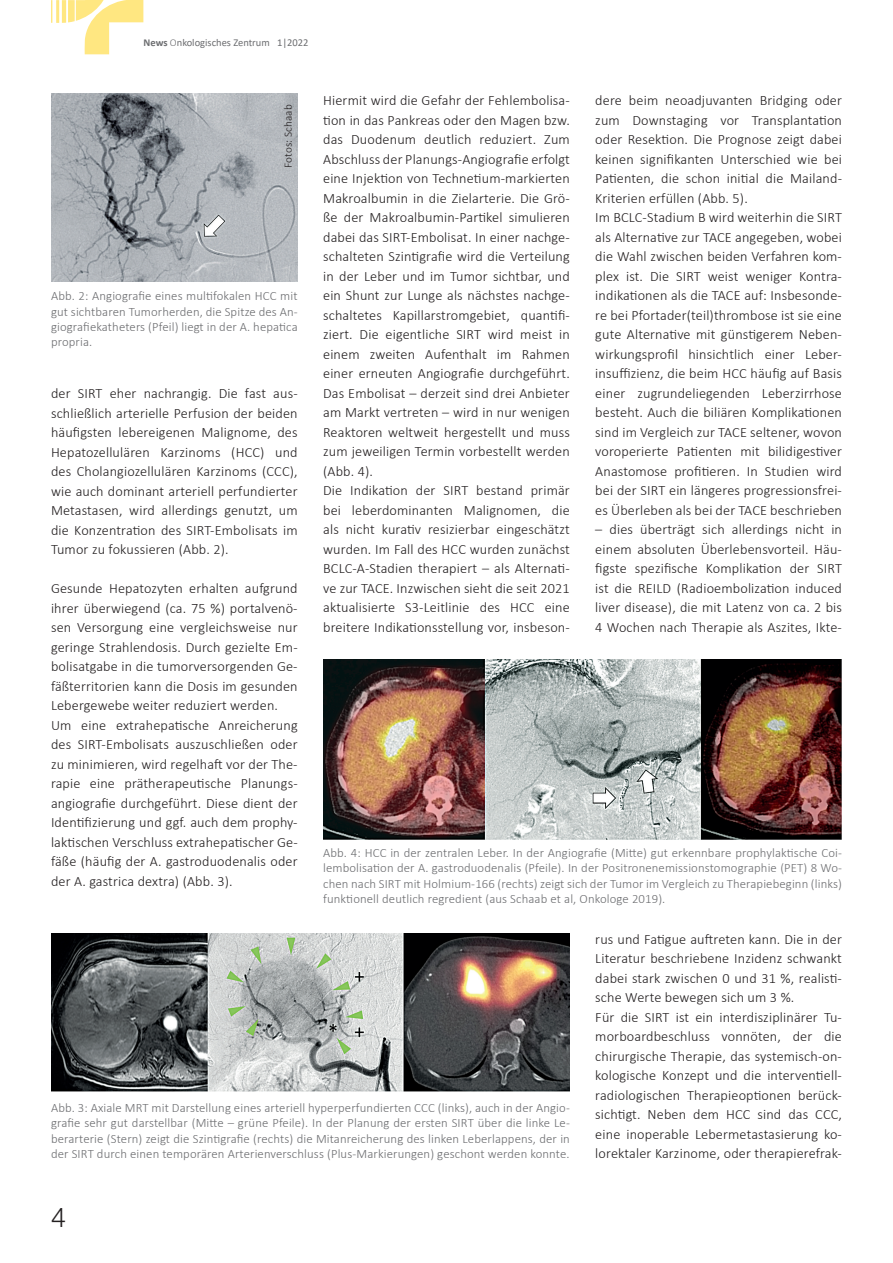
<style>
.page{position:relative;width:893px;height:1263px;background:#fff}
.page>*{position:absolute;margin:0;border:0;box-sizing:border-box;transform-origin:0 0}
.t1{font:300 27px "Helvetica Neue LT Pro";color:#231f20}
.t2{font:300 14.25px/19.5px "Calibri";letter-spacing:.01em;color:#231f20}
.t3{font:300 12.75px/15.3px "Calibri";letter-spacing:.01em;color:#6c6d70;text-align:justify}
.t4{font:300 11.25px "Calibri";letter-spacing:.01em;color:#231f20}
.t5{font:10.5px "Calibri";color:#6c6d70}
.s1{font-weight:700}
.s2{font-weight:300}
</style>
<div class="page">
<svg style="left:51px;top:0;width:92px;height:54px"></svg>
<img style="left:51px;top:94px;width:247px;height:187px">
<img style="left:51px;top:933px;width:519px;height:159px">
<img style="left:323px;top:659px;width:519px;height:180px">
<p class="t5" style="left:144px;top:35px;width:166px"><span class="s1">News</span> <span class="s2">O</span>nkologisches Zentrum 1|2022</p>
<p class="t4" style="left:281px;top:168px;width:65px;rotate:-90deg">Fotos: Schaab</p>
<p class="t3" style="left:51px;top:288px;width:248px">Abb. 2: Angiografie eines multifokalen HCC mit gut sichtbaren Tumorherden, die Spitze des An&shy;giografiekatheters (Pfeil) liegt in der A. hepatica propria.</p>
<p class="t2" style="left:51px;top:383px;width:248px;text-align:justify">der SIRT eher nachrangig. Die fast aus&shy;schließlich arterielle Perfusion der beiden häufigsten lebereigenen Malignome, des Hepatozellulären Karzinoms (HCC) und des Cholangiozellulären Karzinoms (CCC), wie auch dominant arteriell perfundierter Metastasen, wird allerdings genutzt, um die Konzentration des SIRT-Embolisats im Tumor zu fokussieren (Abb. 2).</p>
<p class="t2" style="left:51px;top:578px;width:248px">Gesunde Hepatozyten erhalten aufgrund ihrer überwiegend (ca. 75 %) portalvenö&shy;sen Versorgung eine vergleichsweise nur geringe Strahlendosis. Durch gezielte Em&shy;bolisatgabe in die tumorversorgenden Ge&shy;fäßterritorien kann die Dosis im gesunden Lebergewebe weiter reduziert werden.<br>Um eine extrahepatische Anreicherung des SIRT-Embolisats auszuschließen oder zu minimieren, wird regelhaft vor der The&shy;rapie eine prätherapeutische Planungs&shy;angiografie durchgeführt. Diese dient der Identifizierung und ggf. auch dem prophy&shy;laktischen Verschluss extrahepatischer Ge&shy;fäße (häufig der A. gastroduodenalis oder der A. gastrica dextra) (Abb. 3).</p>
<p class="t2" style="left:323px;top:91px;width:248px">Hiermit wird die Gefahr der Fehlembolisa&shy;tion in das Pankreas oder den Magen bzw. das Duodenum deutlich reduziert. Zum Abschluss der Planungs-Angiografie erfolgt eine Injektion von Technetium-markierten Makroalbumin in die Zielarterie. Die Grö&shy;ße der Makroalbumin-Partikel simulieren dabei das SIRT-Embolisat. In einer nachge&shy;schalteten Szintigrafie wird die Verteilung in der Leber und im Tumor sichtbar, und ein Shunt zur Lunge als nächstes nachge&shy;schaltetes Kapillarstromgebiet, quantifi&shy;ziert. Die eigentliche SIRT wird meist in einem zweiten Aufenthalt im Rahmen einer erneuten Angiografie durchgeführt.<br>Das Embolisat – derzeit sind drei Anbieter am Markt vertreten – wird in nur wenigen Reaktoren weltweit hergestellt und muss zum jeweiligen Termin vorbestellt werden (Abb. 4).<br>Die Indikation der SIRT bestand primär bei leberdominanten Malignomen, die als nicht kurativ resizierbar eingeschätzt wurden. Im Fall des HCC wurden zunächst BCLC-A-Stadien therapiert – als Alternati&shy;ve zur TACE. Inzwischen sieht die seit 2021 aktualisierte S3-Leitlinie des HCC eine breitere Indikationsstellung vor, insbeson-</p>
<p class="t2" style="left:595px;top:91px;width:248px">dere beim neoadjuvanten Bridging oder zum Downstaging vor Transplantation oder Resektion. Die Prognose zeigt dabei keinen signifikanten Unterschied wie bei Patienten, die schon initial die Mailand-Kriterien erfüllen (Abb. 5).<br>Im BCLC-Stadium B wird weiterhin die SIRT als Alternative zur TACE angegeben, wobei die Wahl zwischen beiden Verfahren kom&shy;plex ist. Die SIRT weist weniger Kontra&shy;indikationen als die TACE auf: Insbesonde&shy;re bei Pfortader(teil)thrombose ist sie eine gute Alternative mit günstigerem Neben&shy;wirkungsprofil hinsichtlich einer Leber&shy;insuffizienz, die beim HCC häufig auf Basis einer zugrundeliegenden Leberzirrhose besteht. Auch die biliären Komplikationen sind im Vergleich zur TACE seltener, wovon voroperierte Patienten mit bilidigestiver Anastomose profitieren. In Studien wird bei der SIRT ein längeres progressionsfrei&shy;es Überleben als bei der TACE beschrieben</p>
<p class="t2" style="left:595px;top:520px;width:248px;text-align:justify">– dies überträgt sich allerdings nicht in einem absoluten Überlebensvorteil. Häu&shy;figste spezifische Komplikation der SIRT ist die REILD (Radioembolization induced liver disease), die mit Latenz von ca. 2 bis 4 Wochen nach Therapie als Aszites, Ikte-</p>
<p class="t3" style="left:323px;top:845px;width:520px">Abb. 4: HCC in der zentralen Leber. In der Angiografie (Mitte) gut erkennbare prophylaktische Coi&shy;lembolisation der A. gastroduodenalis (Pfeile). In der Positronenemissionstomographie (PET) 8 Wo&shy;chen nach SIRT mit Holmium-166 (rechts) zeigt sich der Tumor im Vergleich zu Therapiebeginn (links) funktionell deutlich regredient (aus Schaab et al, Onkologe 2019).</p>
<p class="t3" style="left:51px;top:1100px;width:520px">Abb. 3: Axiale MRT mit Darstellung eines arteriell hyperperfundierten CCC (links), auch in der Angio&shy;grafie sehr gut darstellbar (Mitte – grüne Pfeile). In der Planung der ersten SIRT über die linke Le&shy;berarterie (Stern) zeigt die Szintigrafie (rechts) die Mitanreicherung des linken Leberlappens, der in der SIRT durch einen temporären Arterienverschluss (Plus-Markierungen) geschont werden konnte.</p>
<h1 class="t1" style="left:51px;top:1201px;width:17px">4</h1>
<p class="t2" style="left:595px;top:929px;width:248px">rus und Fatigue auftreten kann. Die in der Literatur beschriebene Inzidenz schwankt dabei stark zwischen 0 und 31 %, realisti&shy;sche Werte bewegen sich um 3 %.<br>Für die SIRT ist ein interdisziplinärer Tu&shy;morboardbeschluss vonnöten, der die chirurgische Therapie, das systemisch-on&shy;kologische Konzept und die interventiell&shy;radiologischen Therapieoptionen berück&shy;sichtigt. Neben dem HCC sind das CCC, eine inoperable Lebermetastasierung ko&shy;lorektaler Karzinome, oder therapierefrak-</p>
</div>
